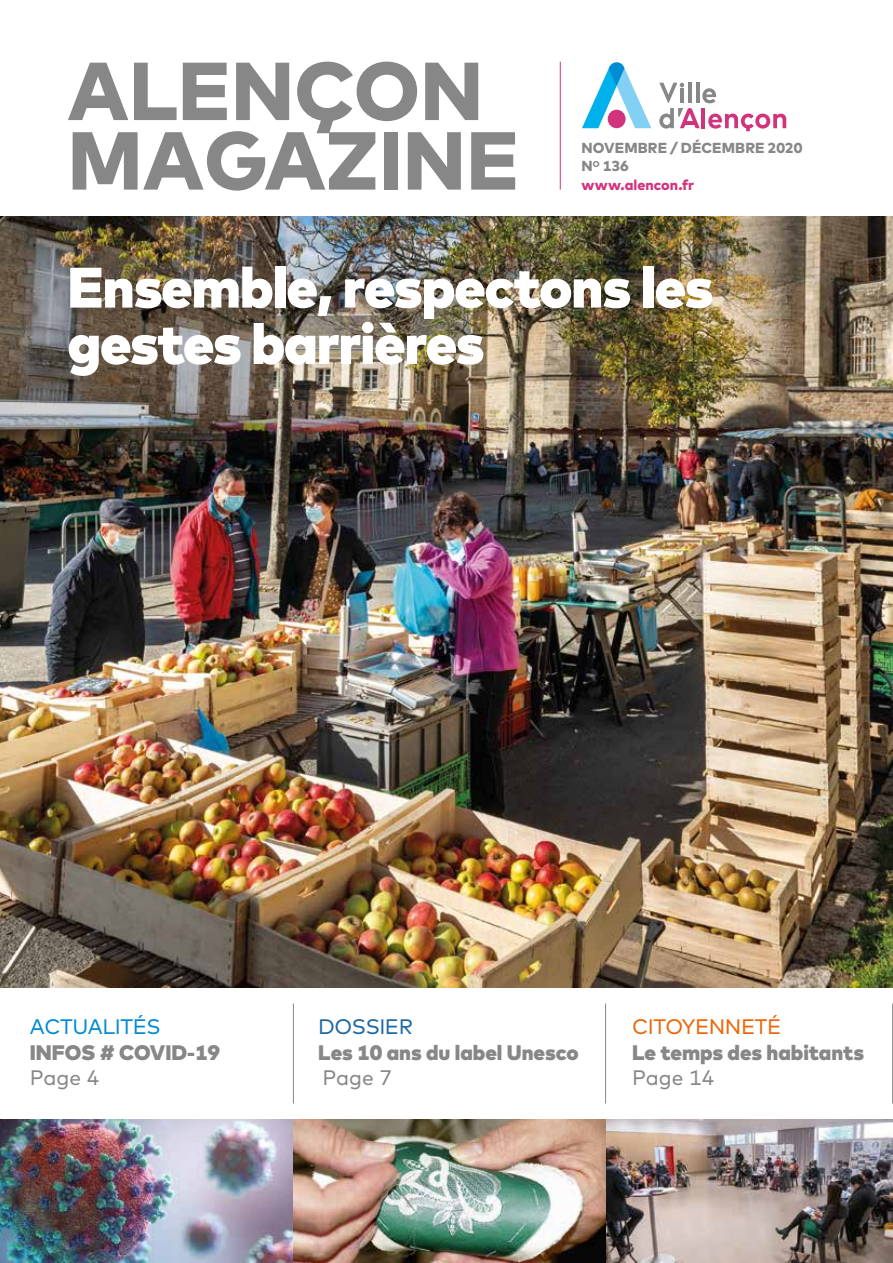
<style>
.page{position:relative;width:893px;height:1263px;background:#fff}
.page>*{position:absolute;margin:0;border:0;box-sizing:border-box;transform-origin:0 0}
.t1{font:800 82.05px/69.6px "Mark";color:#878787}
.t2{font:900 57px/56.4px "Mark";letter-spacing:-.02em;color:#fff}
.t3{font:900 21px "Mark";color:#878787}
.t4{font:21px "Mark";color:#878787}
.t5{font:21px "Mark";letter-spacing:-.02em;color:#ec6608}
.t6{font:21px "Mark";letter-spacing:-.02em;color:#008bd2}
.t7{font:21px "Mark";letter-spacing:-.02em;color:#1d68a5}
.t8{font:800 14.55px/18.1px "Mark";letter-spacing:.005em;color:#878787}
.s1{color:#d1347d}
</style>
<div class="page">
<img style="left:0;top:1119px;width:893px;height:144px">
<img style="left:0;top:217px;width:893px;height:771px">
<hr style="left:605px;top:1003px;width:1px;height:100px;background:#878787">
<hr style="left:293px;top:1003px;width:1px;height:100px;background:#878787">
<svg style="left:582px;top:62px;width:69px;height:66px"></svg>
<div style="left:608px;top:110px;width:18px;height:18px;background:#d1347d;border-radius:50%"></div>
<svg style="left:659px;top:83px;width:127px;height:48px"></svg>
<hr style="left:560px;top:62px;width:1px;height:128px;background:#d1347d">
<hr style="left:892px;top:1003px;width:1px;height:100px;background:#878787">
<h1 class="t1" style="left:67px;top:57px;width:453px">ALENÇON<br>MAGAZINE</h1>
<p class="t8" style="left:582px;top:139px;width:222px">NOVEMBRE / DÉCEMBRE 2020<br>N<sup>O</sup> 136<br><span class="s1">www.alencon.fr</span></p>
<h2 class="t2" style="left:67px;top:260px;width:647px">Ensemble, respectons les gestes barrières</h2>
<p class="t6" style="left:30px;top:1015px;width:132px">ACTUALITÉS</p>
<p class="t3" style="left:30px;top:1040px;width:192px">INFOS # COVID-19</p>
<p class="t4" style="left:30px;top:1065px;width:71px">Page 4</p>
<p class="t7" style="left:318px;top:1015px;width:96px">DOSSIER</p>
<p class="t3" style="left:318px;top:1040px;width:262px">Les 10 ans du label Unesco</p>
<p class="t4" style="left:323px;top:1065px;width:71px">Page 7</p>
<p class="t5" style="left:632px;top:1015px;width:151px">CITOYENNETÉ</p>
<p class="t3" style="left:632px;top:1040px;width:233px">Le temps des habitants</p>
<p class="t4" style="left:632px;top:1065px;width:84px">Page 14</p>
</div>
